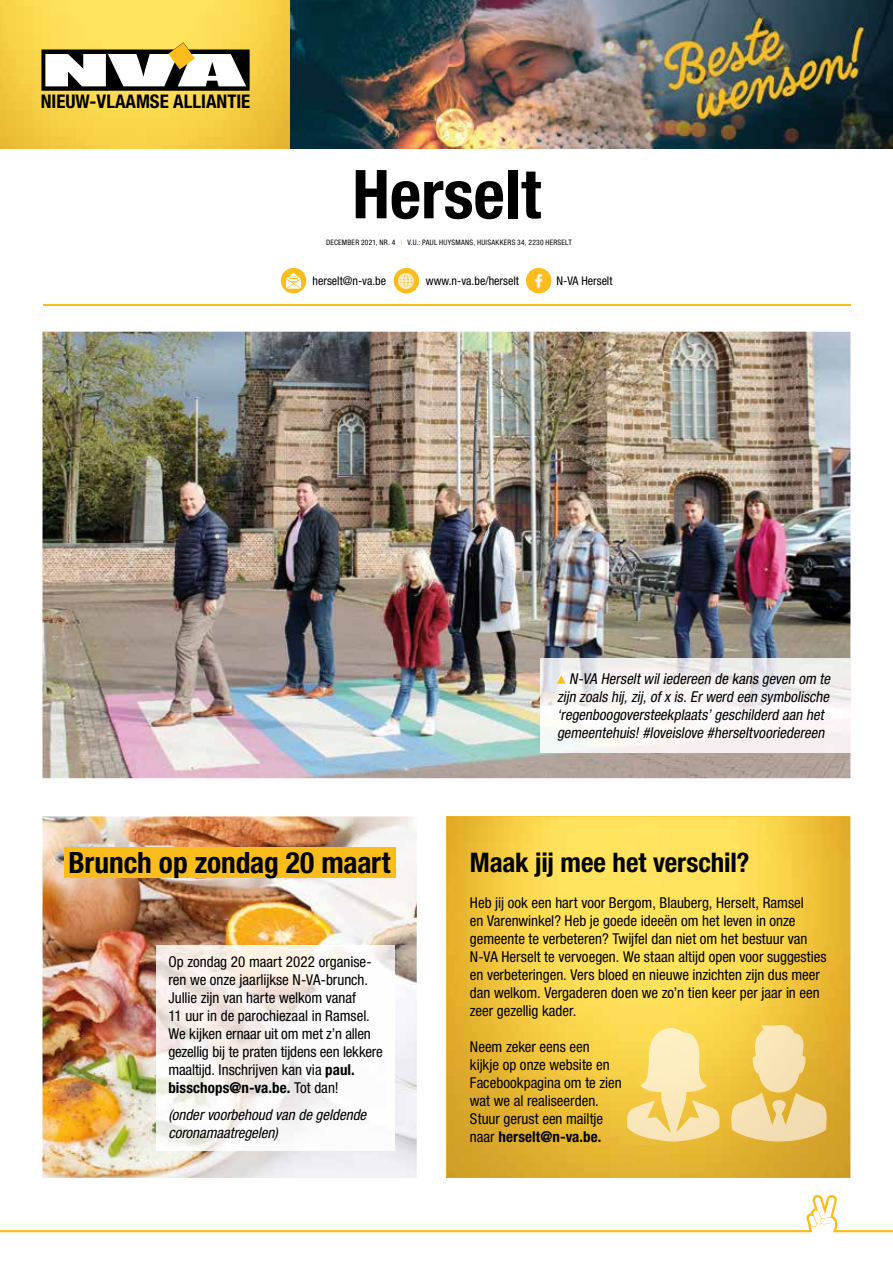
<style>
.page{position:relative;width:893px;height:1263px;background:#fff}
.page>*{position:absolute;margin:0;border:0;box-sizing:border-box;transform-origin:0 0}
.t1{font:700 condensed 67.5px "Helvetica Neue LT Std";color:#000}
.t2{font:700 condensed 29.4px "Helvetica Neue LT Std";letter-spacing:-.005em;color:#000}
.t3{font:700 condensed 27px "Helvetica Neue LT Std";letter-spacing:-.005em;color:#000}
.t4{font:700 condensed 18.9px "Helvetica Neue LT Std";color:#000}
.t5{font:condensed 15px/18px "Helvetica Neue LT Std";color:#000}
.t6{font:italic condensed 15px/18px "Helvetica Neue LT Std";color:#000}
.t7{font:italic condensed 15px/18px "Helvetica Neue LT Std";color:#000}
.t8{font:condensed 12px "Helvetica Neue LT Std";color:#000}
.t9{font:condensed 7.5px "Helvetica Neue LT Std";letter-spacing:.035em;color:#000}
.s1{font-weight:300;color:#fbbd1b}
.s2{font-weight:700}
</style>
<div class="page">
<img style="left:289px;top:0;width:604px;height:149px">
<img style="left:43px;top:332px;width:807px;height:446px">
<img style="left:446px;top:816px;width:404px;height:362px">
<img style="left:540px;top:658px;width:310px;height:94px">
<svg style="left:557px;top:675px;width:9px;height:9px"></svg>
<img style="left:43px;top:816px;width:374px;height:362px">
<div style="left:64px;top:847px;width:331px;height:31px;background:#fbbd1b"></div>
<img style="left:157px;top:945px;width:238px;height:206px">
<img style="left:731px;top:1093px;width:96px;height:48px">
<img style="left:752px;top:1025px;width:53px;height:67px">
<img style="left:627px;top:1028px;width:92px;height:113px">
<div style="left:281px;top:268px;width:25px;height:25px;background:#fbbd1b;border-radius:50%"></div>
<svg style="left:286px;top:273px;width:15px;height:16px"></svg>
<div style="left:526px;top:268px;width:25px;height:25px;background:#fbbd1b;border-radius:50%"></div>
<img style="left:529px;top:271px;width:19px;height:19px">
<div style="left:394px;top:268px;width:25px;height:25px;background:#fbbd1b;border-radius:50%"></div>
<img style="left:397px;top:271px;width:19px;height:19px">
<hr style="left:43px;top:305px;width:807px;height:1px;background:#fbbd1b">
<svg style="left:0;top:1195px;width:893px;height:37px"></svg>
<svg style="left:0;top:0;width:289px;height:149px;background:#f7d24a"></svg>
<svg style="left:41px;top:42px;width:209px;height:49px"></svg>
<p class="t4" style="left:41px;top:90px;width:211px">NIEUW-VLAAMSE ALLIANTIE</p>
<h1 class="t1" style="left:352px;top:153px;width:190px">Herselt</h1>
<p class="t9" style="left:326px;top:238px;width:247px">DECEMBER 2021, NR. 4 <span class="s1">I</span> V.U.: PAUL HUYSMANS, HUISAKKERS 34, 2230 HERSELT</p>
<p class="t8" style="left:313px;top:274px;width:75px">herselt@n-va.be</p>
<p class="t8" style="left:426px;top:274px;width:95px">www.n-va.be/herselt</p>
<p class="t8" style="left:557px;top:274px;width:57px">N-VA Herselt</p>
<p class="t6" style="left:557px;top:669px;width:278px;text-indent:12px">N-VA Herseltwiliedereen de kans geven om te zijn zoals hij,zij,ofx is.Erwerd een symbolische ‘regenboogoversteekplaats’geschilderd aan het gemeentehuis!#loveislove #herseltvooriedereen</p>
<h2 class="t2" style="left:69px;top:845px;width:323px">Brunch op zondag 20 maart</h2>
<p class="t5" style="left:168px;top:953px;width:216px">Op zondag 20 maart 2022 organise&shy;ren we onze jaarlijkse N-VA-brunch.<br>Jullie zijn van harte welkom vanaf<br>11 uur in de parochiezaal in Ramsel.<br>We kijken ernaar uit om met z’n allen gezellig bij te praten tijdens een lekkere maaltijd. Inschrijven kan via <span class="s2">paul. bisschops@n-va.be.</span> Tot dan!</p>
<p class="t7" style="left:168px;top:1106px;width:199px">(onder voorbehoud van de geldende coronamaatregelen)</p>
<h3 class="t3" style="left:470px;top:846px;width:281px">Maak jij mee het verschil?</h3>
<p class="t5" style="left:470px;top:893px;width:358px">Heb jij ook een hart voor Bergom, Blauberg, Herselt, Ramsel<br>en Varenwinkel? Heb je goede ideeën om het leven in onze gemeente te verbeteren? Twijfel dan niet om het bestuur van N-VA Herselt te vervoegen. We staan altijd open voor suggesties en verbeteringen. Vers bloed en nieuwe inzichten zijn dus meer dan welkom. Vergaderen doen we zo’n tien keer per jaar in een zeer gezellig kader.</p>
<p class="t5" style="left:470px;top:1037px;width:153px">Neem zeker eens een kijkje op onze website en<br>Facebookpagina om te zien wat we al realiseerden.<br>Stuur gerust een mailtje naar <span class="s2">herselt@n-va.be.</span></p>
</div>
